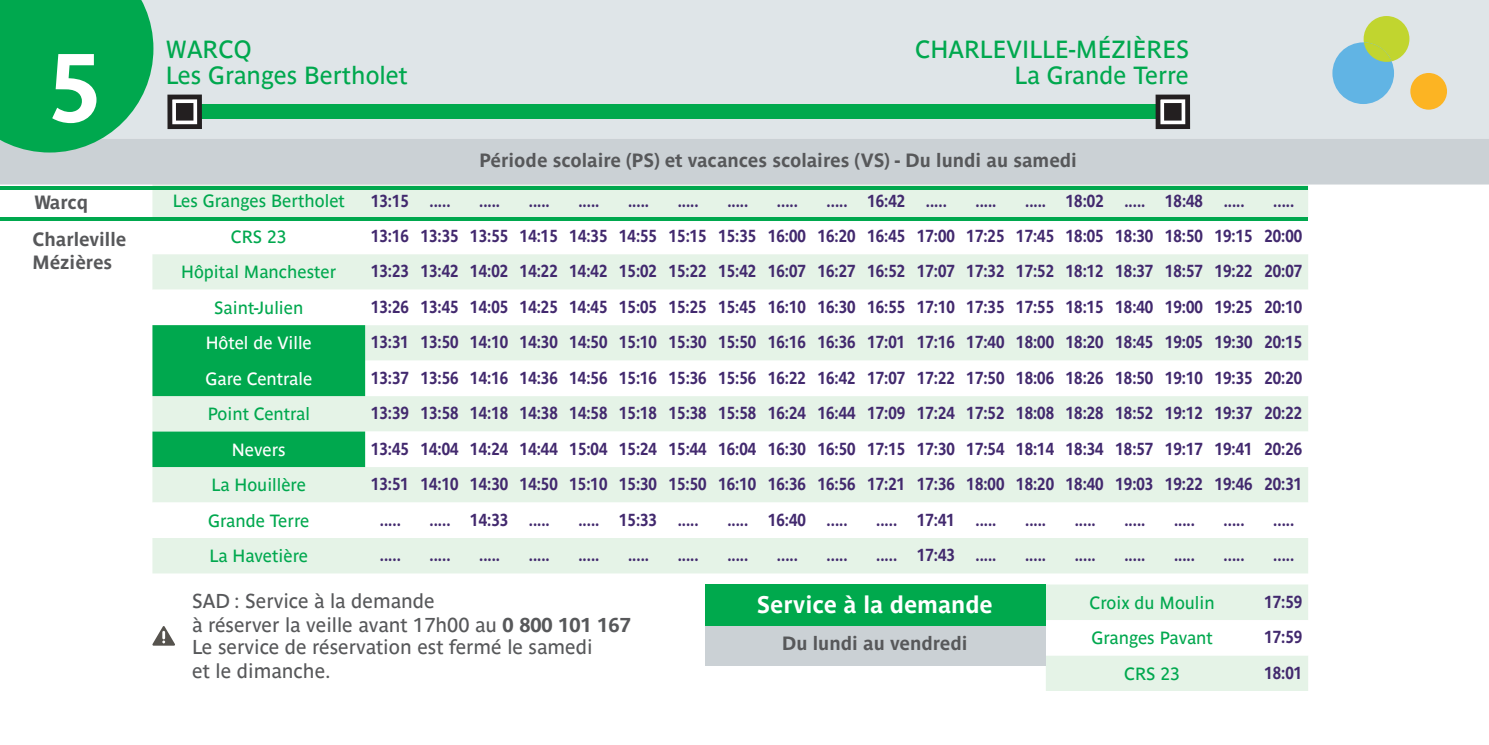
<style>
.page{position:relative;width:1489px;height:745px;background:#fff}
.page>*{position:absolute;margin:0;border:0;box-sizing:border-box;transform-origin:0 0}
.t1{font:700 95.75px "Parisine";color:#fff}
.t2{font:24.5px "Parisine";color:#00a84e}
.t3{font:700 23.75px "Parisine";color:#fff}
.t4{font:20px/24px "Parisine";color:#57585a}
.t5{font:700 19px/22.8px "Parisine";color:#57585a}
.t6{font:17.5px "Parisine";color:#00a84e}
.t7{font:17.5px "Parisine";color:#fff}
.t8{font:700 17.25px "Parisine";color:#42296e;scale:.87 1}
.s1{font-weight:700}
</style>
<div class="page">
<div style="left:152px;top:184px;width:1155px;height:389px;background:#e5f3e7"></div>
<svg style="left:152px;top:220px;width:1155px;height:317px"></svg>
<svg style="left:152px;top:325px;width:213px;height:141px;background:#3abb74"></svg>
<svg style="left:1045px;top:584px;width:262px;height:106px"></svg>
<svg style="left:0;top:185px;width:1307px;height:4px;background:#3abb74"></svg>
<hr style="left:0;top:217px;width:1307px;height:3px;background:#00a84e">
<svg style="left:152px;top:626px;width:23px;height:19px"></svg>
<div style="left:705px;top:619px;width:340px;height:46px;background:#cbd1d5"></div>
<div style="left:705px;top:584px;width:340px;height:42px;background:#00a94d"></div>
<div style="left:0;top:138px;width:1488px;height:46px;background:#cbd1d5"></div>
<div style="left:0;top:0;width:1488px;height:138px;background:#dfe5e8"></div>
<div style="left:185px;top:104px;width:987px;height:15px;background:#00a94d"></div>
<svg style="left:167px;top:94px;width:35px;height:35px"></svg>
<div style="left:176px;top:103px;width:17px;height:17px;background:#231f20"></div>
<svg style="left:1155px;top:94px;width:34px;height:35px"></svg>
<div style="left:1163px;top:103px;width:18px;height:17px;background:#231f20"></div>
<svg style="left:0;top:0;width:153px;height:152px;background:#17ad5e"></svg>
<div style="left:1332px;top:42px;width:61px;height:62px;background:#61b4e4;border-radius:50%"></div>
<svg style="left:1363px;top:16px;width:46px;height:46px"></svg>
<div style="left:1410px;top:73px;width:36px;height:37px;background:#fcb423;border-radius:50%"></div>
<h1 class="t1" style="left:48px;top:32px;width:55px">5</h1>
<p class="t5" style="left:34px;top:191px;width:55px">Warcq</p>
<p class="t5" style="left:32px;top:227px;width:95px">Charleville<br>Mézières</p>
<h2 class="t2" style="left:166px;top:35px;width:87px">WARCQ</h2>
<h2 class="t2" style="left:915px;top:35px;width:275px">CHARLEVILLE-MÉZIÈRES</h2>
<h2 class="t2" style="left:166px;top:61px;width:243px">Les Granges Bertholet</h2>
<h2 class="t2" style="left:1014px;top:61px;width:176px">La Grande Terre</h2>
<p class="t5" style="left:479px;top:149px;width:599px">Période scolaire (PS) et vacances scolaires (VS) - Du lundi au samedi</p>
<p class="t6" style="left:173px;top:191px;width:174px">Les Granges Bertholet</p>
<p class="t8" style="left:371px;top:190px;width:93px">13:15 .....</p>
<p class="t8" style="left:479px;top:190px;width:26px">.....</p>
<p class="t8" style="left:529px;top:190px;width:26px">.....</p>
<p class="t8" style="left:578px;top:190px;width:26px">.....</p>
<p class="t8" style="left:628px;top:190px;width:26px">.....</p>
<p class="t8" style="left:677px;top:190px;width:26px">.....</p>
<p class="t8" style="left:727px;top:190px;width:26px">.....</p>
<p class="t8" style="left:777px;top:190px;width:26px">.....</p>
<p class="t8" style="left:826px;top:190px;width:140px">..... 16:42 .....</p>
<p class="t8" style="left:975px;top:190px;width:26px">.....</p>
<p class="t8" style="left:1025px;top:190px;width:254px">..... 18:02 ..... 18:48 .....</p>
<p class="t8" style="left:1273px;top:190px;width:26px">.....</p>
<p class="t6" style="left:231px;top:226px;width:57px">CRS 23</p>
<p class="t8" style="left:371px;top:225px;width:1071px">13:16 13:35 13:55 14:15 14:35 14:55 15:15 15:35 16:00 16:20 16:45 17:00 17:25 17:45 18:05 18:30 18:50 19:15 20:00</p>
<p class="t6" style="left:181px;top:262px;width:156px">Hôpital Manchester</p>
<p class="t8" style="left:371px;top:261px;width:1071px">13:23 13:42 14:02 14:22 14:42 15:02 15:22 15:42 16:07 16:27 16:52 17:07 17:32 17:52 18:12 18:37 18:57 19:22 20:07</p>
<p class="t6" style="left:214px;top:297px;width:91px">Saint-Julien</p>
<p class="t8" style="left:371px;top:296px;width:1071px">13:26 13:45 14:05 14:25 14:45 15:05 15:25 15:45 16:10 16:30 16:55 17:10 17:35 17:55 18:15 18:40 19:00 19:25 20:10</p>
<p class="t7" style="left:206px;top:333px;width:108px">Hôtel de Ville</p>
<p class="t8" style="left:371px;top:332px;width:1071px">13:31 13:50 14:10 14:30 14:50 15:10 15:30 15:50 16:16 16:36 17:01 17:16 17:40 18:00 18:20 18:45 19:05 19:30 20:15</p>
<p class="t7" style="left:205px;top:368px;width:108px">Gare Centrale</p>
<p class="t8" style="left:371px;top:367px;width:1071px">13:37 13:56 14:16 14:36 14:56 15:16 15:36 15:56 16:22 16:42 17:07 17:22 17:50 18:06 18:26 18:50 19:10 19:35 20:20</p>
<p class="t6" style="left:208px;top:404px;width:104px">Point Central</p>
<p class="t8" style="left:371px;top:403px;width:1071px">13:39 13:58 14:18 14:38 14:58 15:18 15:38 15:58 16:24 16:44 17:09 17:24 17:52 18:08 18:28 18:52 19:12 19:37 20:22</p>
<p class="t7" style="left:232px;top:439px;width:55px">Nevers</p>
<p class="t8" style="left:371px;top:438px;width:1071px">13:45 14:04 14:24 14:44 15:04 15:24 15:44 16:04 16:30 16:50 17:15 17:30 17:54 18:14 18:34 18:57 19:17 19:41 20:26</p>
<p class="t6" style="left:211px;top:474px;width:96px">La Houillère</p>
<p class="t8" style="left:371px;top:474px;width:1071px">13:51 14:10 14:30 14:50 15:10 15:30 15:50 16:10 16:36 16:56 17:21 17:36 18:00 18:20 18:40 19:03 19:22 19:46 20:31</p>
<p class="t6" style="left:208px;top:510px;width:103px">Grande Terre</p>
<p class="t8" style="left:380px;top:509px;width:26px">.....</p>
<p class="t8" style="left:429px;top:509px;width:140px">..... 14:33 .....</p>
<p class="t8" style="left:578px;top:509px;width:140px">..... 15:33 .....</p>
<p class="t8" style="left:727px;top:509px;width:140px">..... 16:40 .....</p>
<p class="t8" style="left:876px;top:509px;width:140px">..... 17:41 .....</p>
<p class="t8" style="left:1025px;top:509px;width:26px">.....</p>
<p class="t8" style="left:1074px;top:509px;width:26px">.....</p>
<p class="t8" style="left:1124px;top:509px;width:26px">.....</p>
<p class="t8" style="left:1173px;top:509px;width:26px">.....</p>
<p class="t8" style="left:1223px;top:509px;width:26px">.....</p>
<p class="t8" style="left:1273px;top:509px;width:26px">.....</p>
<p class="t6" style="left:209px;top:545px;width:100px">La Havetière</p>
<p class="t8" style="left:380px;top:544px;width:26px">.....</p>
<p class="t8" style="left:429px;top:544px;width:26px">.....</p>
<p class="t8" style="left:479px;top:544px;width:26px">.....</p>
<p class="t8" style="left:529px;top:544px;width:26px">.....</p>
<p class="t8" style="left:578px;top:544px;width:26px">.....</p>
<p class="t8" style="left:628px;top:544px;width:26px">.....</p>
<p class="t8" style="left:677px;top:544px;width:26px">.....</p>
<p class="t8" style="left:727px;top:544px;width:26px">.....</p>
<p class="t8" style="left:777px;top:544px;width:26px">.....</p>
<p class="t8" style="left:826px;top:544px;width:26px">.....</p>
<p class="t8" style="left:876px;top:544px;width:140px">..... 17:43 .....</p>
<p class="t8" style="left:1025px;top:544px;width:26px">.....</p>
<p class="t8" style="left:1074px;top:544px;width:26px">.....</p>
<p class="t8" style="left:1124px;top:544px;width:26px">.....</p>
<p class="t8" style="left:1173px;top:544px;width:26px">.....</p>
<p class="t8" style="left:1223px;top:544px;width:26px">.....</p>
<p class="t8" style="left:1273px;top:544px;width:26px">.....</p>
<p class="t6" style="left:1089px;top:592px;width:127px">Croix du Moulin</p>
<p class="t8" style="left:1264px;top:591px;width:45px">17:59</p>
<p class="t6" style="left:1091px;top:627px;width:123px">Granges Pavant</p>
<p class="t8" style="left:1264px;top:626px;width:45px">17:59</p>
<p class="t6" style="left:1124px;top:663px;width:57px">CRS 23</p>
<p class="t8" style="left:1264px;top:662px;width:45px">18:01</p>
<p class="t4" style="left:192px;top:589px;width:440px">SAD : Service à la demande<br>à réserver la veille avant 17h00 au <span class="s1">0 800 101 167</span></p>
<p class="t4" style="left:192px;top:634px;width:402px">Le service de réservation est fermé le samedi et le dimanche.</p>
<p class="t5" style="left:782px;top:631px;width:187px">Du lundi au vendredi</p>
<h3 class="t3" style="left:756px;top:590px;width:237px">Service à la demande</h3>
</div>
